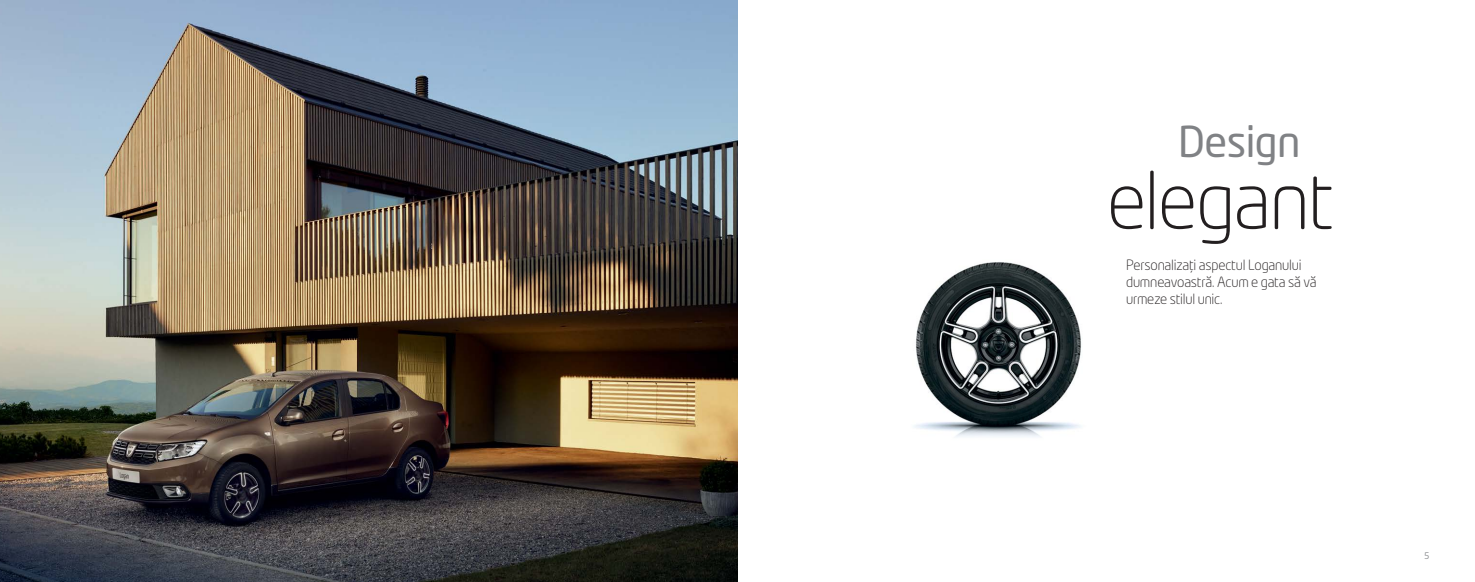
<style>
.page{position:relative;width:1475px;height:582px;background:#fff}
.page>*{position:absolute;margin:0;border:0;box-sizing:border-box;transform-origin:0 0}
.t1{font:300 78px "Neo Tech Dacia";letter-spacing:-.025em;color:#231f20}
.t2{font:42px "Neo Tech Dacia";letter-spacing:-.015em;color:#808285}
.t3{font:300 14px/17px "Neo Tech Dacia";letter-spacing:-.015em;color:#231f20}
.t4{font:9px "Neo Tech Dacia";color:#939598}
</style>
<div class="page">
<img style="left:914px;top:262px;width:168px;height:175px">
<img style="left:0;top:0;width:737px;height:581px">
<h2 class="t2" style="left:1177px;top:115px;width:124px">Design</h2>
<h1 class="t1" style="left:1106px;top:152px;width:229px">elegant</h1>
<p class="t3" style="left:1125px;top:256px;width:192px">Personalizaţi aspectul Loganului dumneavoastră. Acum e gata să vă urmeze stilul unic.</p>
<p class="t4" style="left:1423px;top:549px;width:7px">5</p>
</div>
